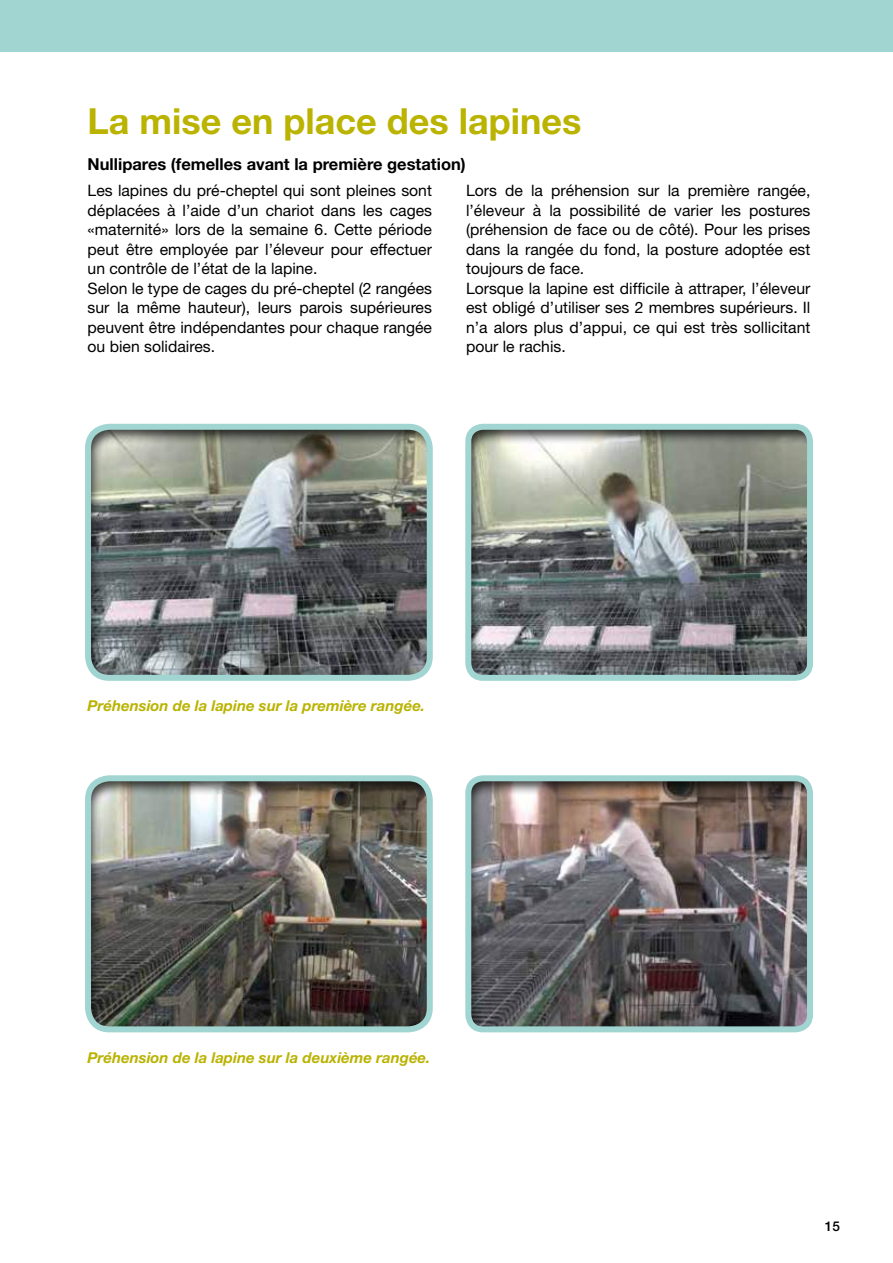
<style>
.page{position:relative;width:893px;height:1263px;background:#fff}
.page>*{position:absolute;margin:0;border:0;box-sizing:border-box;transform-origin:0 0}
.t1{font:700 36px "Helvetica Neue";color:#bab300}
.t2{font:700 16.5px "Helvetica Neue";color:#000}
.t3{font:15.75px/19.5px "Helvetica Neue";color:#000}
.t4{font:italic 700 15px "Helvetica Neue";color:#bab300}
.t5{font:500 13.5px "Helvetica Neue";color:#000}
</style>
<div class="page">
<div style="left:86px;top:775px;width:345px;height:255px;background:#000;opacity:.75"></div>
<div style="left:86px;top:424px;width:345px;height:255px;background:#000;opacity:.75"></div>
<div style="left:466px;top:424px;width:345px;height:255px;background:#000;opacity:.75"></div>
<div style="left:466px;top:775px;width:345px;height:255px;background:#000;opacity:.75"></div>
<div style="left:465px;top:775px;width:348px;height:257px;border:6px solid #a1d5d2;border-radius:15px"></div>
<div style="left:85px;top:775px;width:348px;height:257px;border:6px solid #a1d5d2;border-radius:21px"></div>
<div style="left:85px;top:424px;width:348px;height:257px;border:6px solid #a1d5d2;border-radius:21px"></div>
<div style="left:465px;top:424px;width:348px;height:257px;border:6px solid #a1d5d2;border-radius:15px"></div>
<div style="left:0;top:0;width:893px;height:51px;background:#a1d5d2"></div>
<h1 class="t1" style="left:88px;top:99px;width:495px">La mise en place des lapines</h1>
<p class="t2" style="left:88px;top:154px;width:380px">Nullipares (femelles avant la première gestation)</p>
<p class="t3" style="left:88px;top:181px;width:346px">Les lapines du pré-cheptel qui sont pleines sont déplacées à l’aide d’un chariot dans les cages «maternité» lors de la semaine 6. Cette période peut être employée par l’éleveur pour effectuer un contrôle de l’état de la lapine.<br>Selon le type de cages du pré-cheptel (2 rangées sur la même hauteur), leurs parois supérieures peuvent être indépendantes pour chaque rangée ou bien solidaires.</p>
<p class="t3" style="left:466px;top:181px;width:346px">Lors de la préhension sur la première rangée, l’éleveur à la possibilité de varier les postures (préhension de face ou de côté). Pour les prises dans la rangée du fond, la posture adoptée est toujours de face.<br>Lorsque la lapine est difficile à attraper, l’éleveur est obligé d’utiliser ses 2 membres supérieurs. I l n’a alors plus d’appui, ce qui est très sollicitant pour le rachis.</p>
<p class="t4" style="left:88px;top:697px;width:339px">Préhension de la lapine sur la première rangée.</p>
<p class="t4" style="left:88px;top:1048px;width:344px">Préhension de la lapine sur la deuxième rangée.</p>
<p class="t5" style="left:825px;top:1218px;width:17px">15</p>
</div>
